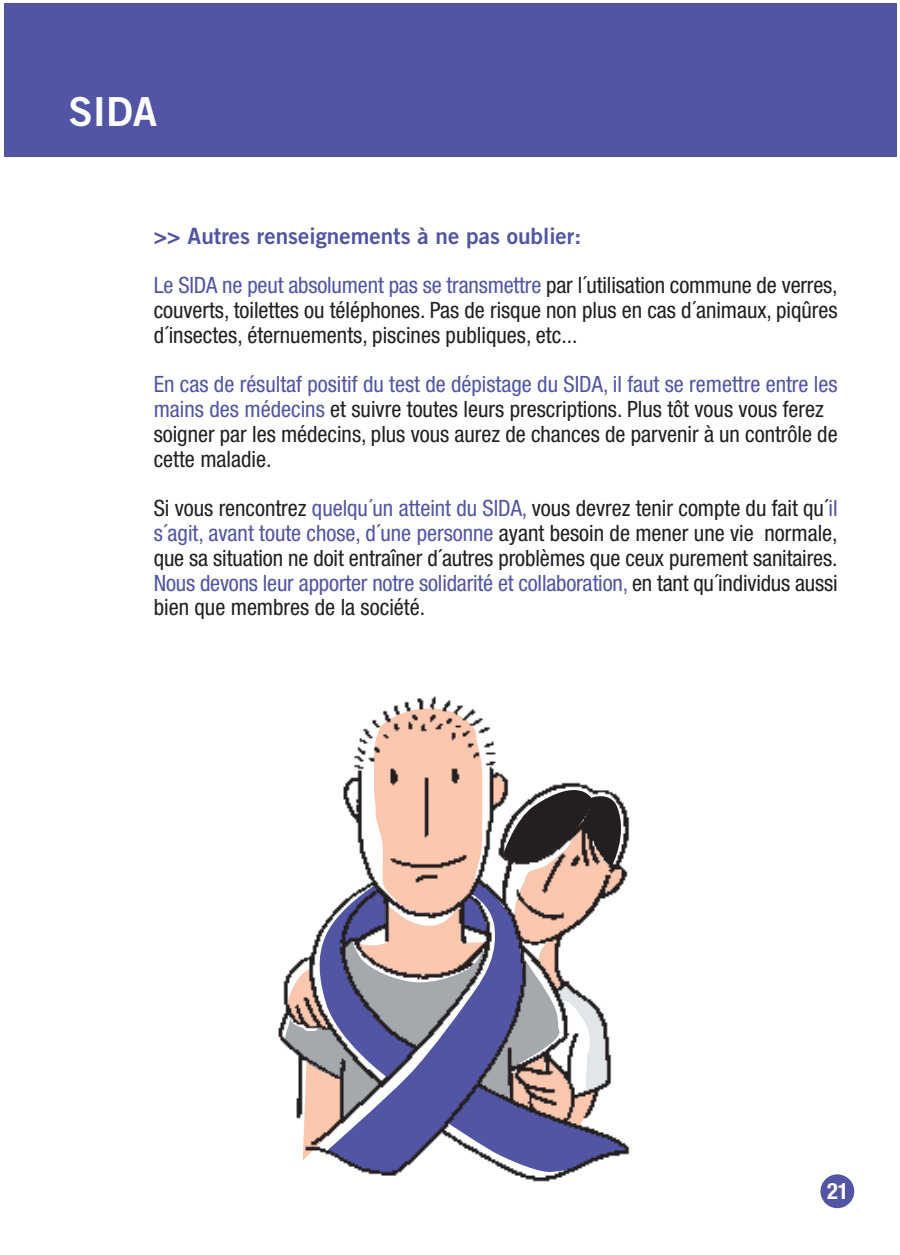
<style>
.page{position:relative;width:900px;height:1255px;background:#fff}
.page>*{position:absolute;margin:0;border:0;box-sizing:border-box;transform-origin:0 0}
.t1{font:40px "Trade Gothic Bold Two";color:#fff}
.t2{font:condensed 22.5px/24.8px "Helvetica Neue";color:#231f20;text-align:justify}
.t3{font:22.5px "Trade Gothic Bold Two";color:#5155a4}
.t4{font:700 condensed 22.5px "Helvetica Neue";color:#fff}
.s1{color:#5155a4}
</style>
<div class="page">
<div style="left:820px;top:1174px;width:34px;height:34px;background:#5155a4;border-radius:50%"></div>
<img style="left:278px;top:696px;width:352px;height:486px">
<div style="left:4px;top:4px;width:892px;height:153px;background:#5155a4"></div>
<h1 class="t1" style="left:69px;top:97px;width:90px">SIDA</h1>
<p class="t3" style="left:154px;top:228px;width:429px">&gt;&gt; Autres renseignements à ne pas oublier:</p>
<p class="t2" style="left:154px;top:275px;width:685px"><span class="s1">Le SIDA ne peut absolument pas se transmettre</span> par l´utilisation commune de verres, couverts, toilettes ou téléphones. Pas de risque non plus en cas d´animaux, piqûres d´insectes, éternuements, piscines publiques, etc...</p>
<p class="t2" style="left:154px;top:374px;width:685px;text-align:left"><span class="s1">En cas de résultaf positif du test de dépistage du SIDA, il faut se remettre entre les mains des médecins</span> et suivre toutes leurs prescriptions. Plus tôt vous vous ferez soigner par les médecins, plus vous aurez de chances de parvenir à un contrôle de cette maladie.</p>
<p class="t2" style="left:154px;top:497px;width:685px">Si vous rencontrez <span class="s1">quelqu´un atteint du SIDA,</span> vous devrez tenir compte du fait qu´<span class="s1">il s´agit, avant toute chose, d´une personne</span> ayant besoin de mener une vie normale, que sa situation ne doit entraîner d´autres problèmes que ceux purement sanitaires.<br><span class="s1">Nous devons leur apporter notre solidarité et collaboration,</span> en tant qu´individus aussi bien que membres de la société.</p>
<p class="t4" style="left:827px;top:1183px;width:23px">21</p>
</div>
